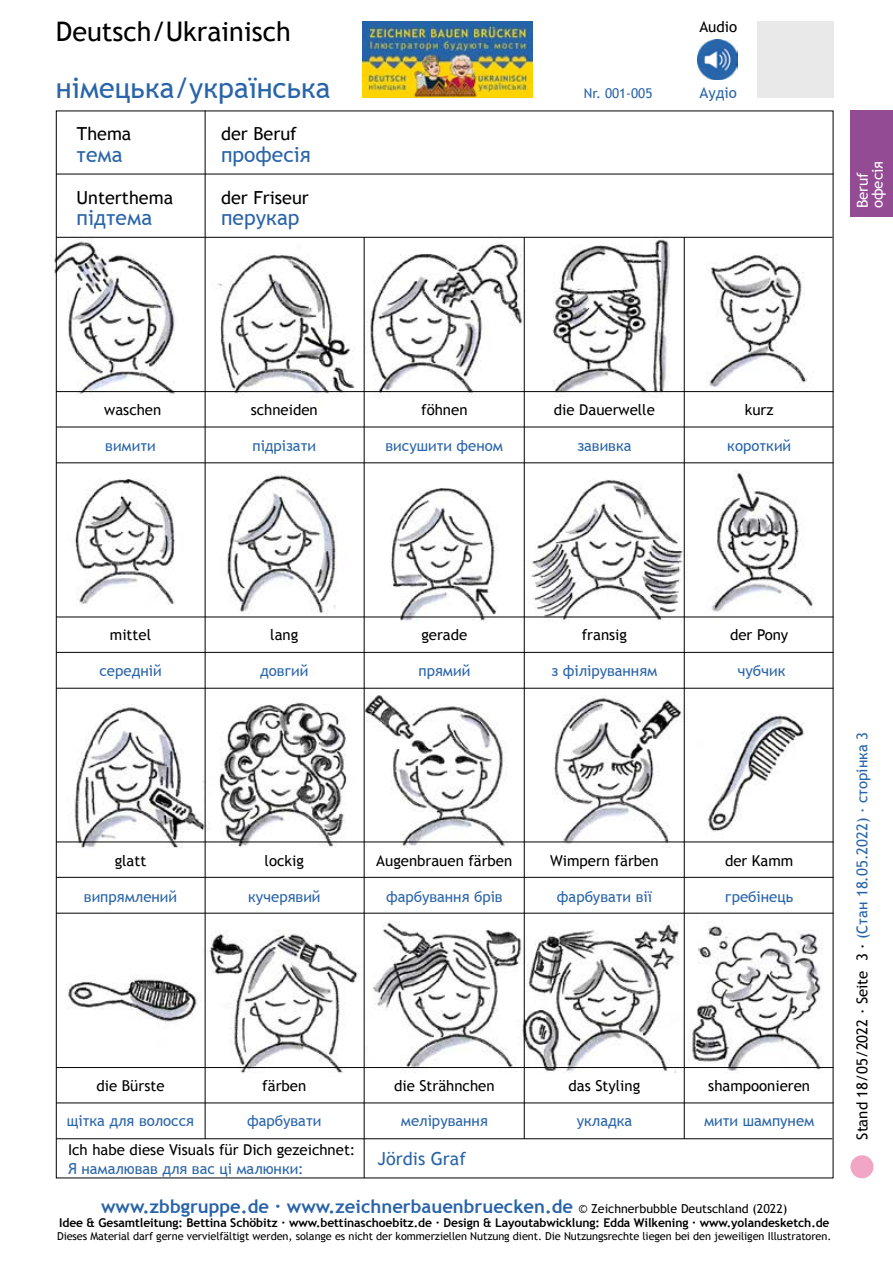
<style>
.page{position:relative;width:893px;height:1263px;background:#fff}
.page>*{position:absolute;margin:0;border:0;box-sizing:border-box;transform-origin:0 0}
.t1{font:28.5px "Trebuchet MS";color:#2964a9}
.t2{font:27px "Trebuchet MS";color:#000}
.t3{font:21px "Trebuchet MS";color:#2964a9}
.t4{font:700 18.45px "Trebuchet MS";color:#2964a9}
.t5{font:18px "Trebuchet MS";color:#000}
.t6{font:18px "Trebuchet MS";color:#2964a9}
.t7{font:15px "Trebuchet MS";color:#2964a9}
.t8{font:15px "Trebuchet MS";color:#000}
.t9{font:15px/15px "Trebuchet MS";color:#fff}
.t10{font:13.5px "Trebuchet MS";color:#2964a9}
.t11{font:700 12.15px "Trebuchet MS";letter-spacing:-.005em;color:#000}
.t12{font:10.95px "Trebuchet MS";letter-spacing:-.005em;color:#000}
.s1{font-weight:400;font-size:12.3px;color:#000}
.s2{color:#000}
</style>
<div class="page">
<img style="left:50px;top:110px;width:843px;height:1069px">
<div style="left:850px;top:602px;width:23px;height:538px;background:#fff"></div>
<div style="left:850px;top:1155px;width:23px;height:23px;background:#f2a6c6;border-radius:50%"></div>
<div style="left:369px;top:1141px;width:457px;height:34px;background:#fff"></div>
<div style="left:850px;top:111px;width:43px;height:106px;background:#934b94"></div>
<div style="left:55px;top:1140px;width:309px;height:38px;background:#fff"></div>
<hr style="left:56px;top:174px;width:777px;height:1px;background:#000">
<hr style="left:56px;top:237px;width:777px;height:1px;background:#000">
<hr style="left:56px;top:391px;width:777px;height:1px;background:#000">
<hr style="left:56px;top:617px;width:777px;height:1px;background:#000">
<hr style="left:56px;top:841px;width:777px;height:1px;background:#000">
<hr style="left:56px;top:1067px;width:777px;height:1px;background:#000">
<hr style="left:56px;top:427px;width:777px;height:1px;background:#000">
<hr style="left:56px;top:652px;width:777px;height:1px;background:#000">
<hr style="left:56px;top:877px;width:777px;height:1px;background:#000">
<hr style="left:56px;top:1102px;width:777px;height:1px;background:#000">
<hr style="left:56px;top:462px;width:777px;height:1px;background:#000">
<hr style="left:56px;top:688px;width:777px;height:1px;background:#000">
<hr style="left:56px;top:913px;width:777px;height:1px;background:#000">
<hr style="left:56px;top:1138px;width:776px;height:1px;background:#000">
<hr style="left:205px;top:111px;width:1px;height:1028px;background:#000">
<hr style="left:364px;top:237px;width:1px;height:941px;background:#000">
<hr style="left:524px;top:237px;width:1px;height:902px;background:#000">
<hr style="left:684px;top:237px;width:1px;height:902px;background:#000">
<div style="left:757px;top:21px;width:76px;height:77px;background:#e9e9ea"></div>
<img style="left:697px;top:39px;width:41px;height:41px">
<img style="left:363px;top:21px;width:170px;height:77px">
<h2 class="t2" style="left:56px;top:16px;width:236px">Deutsch/Ukrainisch</h2>
<h1 class="t1" style="left:56px;top:71px;width:276px">німецька/українська</h1>
<p class="t5" style="left:77px;top:123px;width:56px">Thema</p>
<p class="t5" style="left:221px;top:123px;width:77px">der Beruf</p>
<h3 class="t3" style="left:77px;top:142px;width:48px">тема</h3>
<h3 class="t3" style="left:221px;top:142px;width:91px">професія</h3>
<p class="t5" style="left:77px;top:187px;width:98px">Unterthema</p>
<p class="t5" style="left:221px;top:187px;width:89px">der Friseur</p>
<h3 class="t3" style="left:77px;top:206px;width:77px">підтема</h3>
<h3 class="t3" style="left:221px;top:206px;width:80px">перукар</h3>
<p class="t10" style="left:584px;top:85px;width:70px">Nr. 001-005</p>
<p class="t8" style="left:699px;top:18px;width:39px">Audio</p>
<p class="t7" style="left:700px;top:84px;width:39px">Аудіо</p>
<p class="t9" style="left:855px;top:208px;width:49px;rotate:-90deg">Beruf офесія</p>
<p class="t8" style="left:104px;top:401px;width:59px">waschen</p>
<p class="t7" style="left:105px;top:436px;width:52px">вимити</p>
<p class="t8" style="left:251px;top:401px;width:69px">schneiden</p>
<p class="t7" style="left:252px;top:436px;width:65px">підрізати</p>
<p class="t8" style="left:421px;top:401px;width:48px">föhnen</p>
<p class="t7" style="left:386px;top:436px;width:119px">висушити феном</p>
<p class="t8" style="left:554px;top:401px;width:102px">die Dauerwelle</p>
<p class="t7" style="left:577px;top:436px;width:55px">завивка</p>
<p class="t8" style="left:745px;top:401px;width:30px">kurz</p>
<p class="t7" style="left:727px;top:436px;width:65px">короткий</p>
<p class="t8" style="left:110px;top:626px;width:43px">mittel</p>
<p class="t7" style="left:99px;top:662px;width:64px">середній</p>
<p class="t8" style="left:270px;top:626px;width:30px">lang</p>
<p class="t7" style="left:260px;top:662px;width:50px">довгий</p>
<p class="t8" style="left:421px;top:626px;width:47px">gerade</p>
<p class="t7" style="left:418px;top:662px;width:53px">прямий</p>
<p class="t8" style="left:582px;top:626px;width:47px">fransig</p>
<p class="t7" style="left:551px;top:662px;width:107px">з філіруванням</p>
<p class="t8" style="left:730px;top:626px;width:60px">der Pony</p>
<p class="t7" style="left:737px;top:662px;width:49px">чубчик</p>
<p class="t8" style="left:115px;top:852px;width:33px">glatt</p>
<p class="t7" style="left:84px;top:887px;width:95px">випрямлений</p>
<p class="t8" style="left:265px;top:852px;width:41px">lockig</p>
<p class="t7" style="left:248px;top:887px;width:74px">кучерявий</p>
<p class="t8" style="left:376px;top:852px;width:138px">Augenbrauen färben</p>
<p class="t7" style="left:386px;top:887px;width:118px">фарбування брів</p>
<p class="t8" style="left:550px;top:852px;width:110px">Wimpern färben</p>
<p class="t7" style="left:557px;top:887px;width:96px">фарбувати вії</p>
<p class="t8" style="left:725px;top:852px;width:70px">der Kamm</p>
<p class="t7" style="left:725px;top:887px;width:69px">гребінець</p>
<p class="t8" style="left:97px;top:1076px;width:70px">die Bürste</p>
<p class="t8" style="left:262px;top:1076px;width:45px">färben</p>
<p class="t8" style="left:394px;top:1076px;width:102px">die Strähnchen</p>
<p class="t8" style="left:568px;top:1076px;width:73px">das Styling</p>
<p class="t8" style="left:708px;top:1076px;width:103px">shampoonieren</p>
<p class="t7" style="left:67px;top:1112px;width:129px">щітка для волосся</p>
<p class="t7" style="left:247px;top:1112px;width:76px">фарбувати</p>
<p class="t7" style="left:401px;top:1112px;width:88px">мелірування</p>
<p class="t7" style="left:577px;top:1112px;width:57px">укладка</p>
<p class="t7" style="left:704px;top:1112px;width:112px">мити шампунем</p>
<p class="t8" style="left:68px;top:1140px;width:289px">Ich habe diese Visuals für Dich gezeichnet:</p>
<p class="t7" style="left:68px;top:1160px;width:237px">Я намалював для вас ці малюнки:</p>
<p class="t6" style="left:378px;top:1148px;width:90px">Jördis Graf</p>
<p class="t6" style="left:374px;top:1148px;width:72px">Zeichner</p>
<p class="t4" style="left:101px;top:1195px;width:688px">www.zbbgruppe.de · www.zeichnerbauenbruecken.de <span class="s1">© Zeichnerbubble Deutschland (2022)</span></p>
<p class="t11" style="left:59px;top:1215px;width:772px">Idee &amp; Gesamtleitung: Bettina Schöbitz · www.bettinaschoebitz.de · Design &amp; Layoutabwicklung: Edda Wilkening · www.yolandesketch.de</p>
<p class="t12" style="left:57px;top:1230px;width:776px">Dieses Material darf gerne vervielfältigt werden, solange es nicht der kommerziellen Nutzung dient. Die Nutzungsrechte liegen bei den jeweiligen Illustratoren.</p>
<p class="t7" style="left:853px;top:1140px;width:409px;rotate:-90deg"><span class="s2">Stand 18/05/2022 · Seite 3 ·</span> (Стан 18.05.2022) · сторінка 3</p>
</div>
